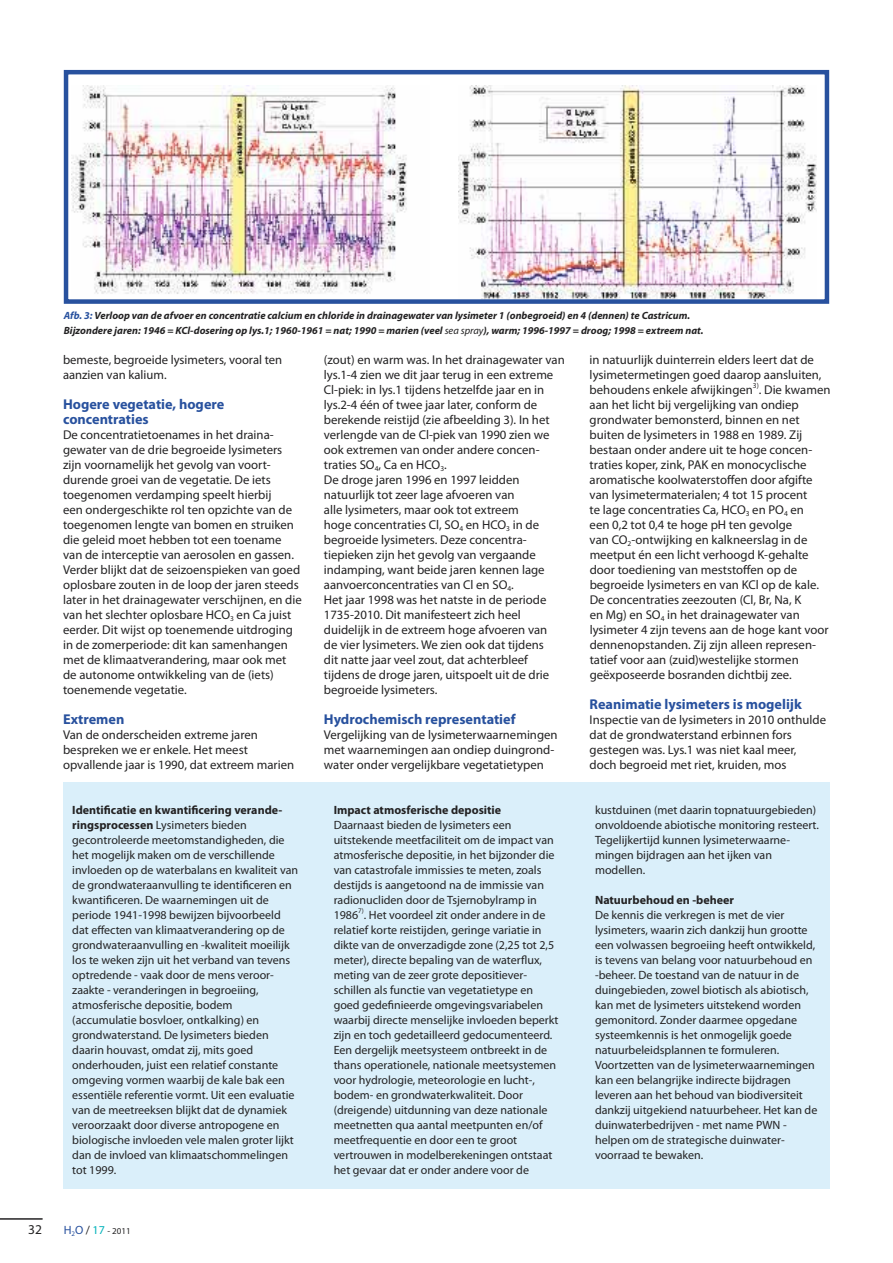
<style>
.page{position:relative;width:893px;height:1263px;background:#fff}
.page>*{position:absolute;margin:0;border:0;box-sizing:border-box;transform-origin:0 0}
.t1{font:700 14.25px/15px "Myriad Pro";color:#28519e}
.t2{font:13.5px "Myriad Pro";color:#232223}
.t3{font:12.75px/15px "Myriad Pro";color:#232223}
.t4{font:12px/15px "Myriad Pro";color:#232223}
.t5{font:700 12px "Myriad Pro";color:#232223}
.t6{font:italic 700 10.5px/15px "Myriad Pro";color:#232223}
.t7{font:9px "Myriad Pro";color:#232223}
.s1{color:#28519e}
.s2{font-weight:400}
.s3{font-weight:700}
.s4{font-size:12px;color:#28519e}
.s5{font-size:12px}
.s6{font-size:12px;color:#00b2ba}
</style>
<div class="page">
<hr style="left:0;top:1219px;width:43px;height:1px;background:#232223">
<img style="left:72px;top:85px;width:335px;height:209px">
<img style="left:459px;top:85px;width:357px;height:214px">
<div style="left:64px;top:70px;width:765px;height:234px;border:4px solid #28519e"></div>
<div style="left:64px;top:782px;width:766px;height:406px;background:#daeffa"></div>
<p class="t6" style="left:64px;top:309px;width:641px"><span class="s1">Afb. 3:</span> Verloop van de afvoer en concentratie calcium en chloride in drainagewater van lysimeter 1 (onbegroeid) en 4 (dennen) te Castricum.<br>Bijzondere jaren: 1946 = KCl-dosering op lys.1; 1960-1961 = nat; 1990 = marien (veel <span class="s2">sea spray</span>), warm; 1996-1997 = droog; 1998 = extreem nat.</p>
<p class="t3" style="left:63px;top:353px;width:221px">bemeste, begroeide lysimeters, vooral ten aanzien van kalium.</p>
<p class="t1" style="left:63px;top:398px;width:163px">Hogere vegetatie, hogere concentraties</p>
<p class="t3" style="left:63px;top:428px;width:240px">De concentratietoenames in het draina&shy;gewater van de drie begroeide lysimeters zijn voornamelijk het gevolg van voort&shy;durende groei van de vegetatie. De iets toegenomen verdamping speelt hierbij<br>een ondergeschikte rol ten opzichte van de toegenomen lengte van bomen en struiken die geleid moet hebben tot een toename van de interceptie van aerosolen en gassen.<br>Verder blijkt dat de seizoenspieken van goed oplosbare zouten in de loop der jaren steeds later in het drainagewater verschijnen, en die van het slechter oplosbare HCO<sub>3</sub> en Ca juist eerder. Dit wijst op toenemende uitdroging in de zomerperiode: dit kan samenhangen met de klimaatverandering, maar ook met de autonome ontwikkeling van de (iets) toenemende vegetatie.</p>
<p class="t1" style="left:63px;top:713px;width:63px">Extremen</p>
<p class="t3" style="left:63px;top:728px;width:233px">Van de onderscheiden extreme jaren bespreken we er enkele. Het meest opvallende jaar is 1990, dat extreem marien</p>
<p class="t3" style="left:324px;top:353px;width:242px">(zout) en warm was. In het drainagewater van lys.1-4 zien we dit jaar terug in een extreme Cl-piek: in lys.1 tijdens hetzelfde jaar en in lys.2-4 één of twee jaar later, conform de berekende reistijd (zie afbeelding 3). In het verlengde van de Cl-piek van 1990 zien we ook extremen van onder andere concen&shy;traties SO<sub>4</sub>, Ca en HCO<sub>3</sub>.<br>De droge jaren 1996 en 1997 leidden natuurlijk tot zeer lage afvoeren van<br>alle lysimeters, maar ook tot extreem<br>hoge concentraties Cl, SO<sub>4</sub> en HCO<sub>3</sub> in de begroeide lysimeters. Deze concentra&shy;tiepieken zijn het gevolg van vergaande indamping, want beide jaren kennen lage aanvoerconcentraties van Cl en SO<sub>4</sub>.<br>Het jaar 1998 was het natste in de periode 1735-2010. Dit manifesteert zich heel duidelijk in de extreem hoge afvoeren van<br>de vier lysimeters. We zien ook dat tijdens<br>dit natte jaar veel zout, dat achterbleef tijdens de droge jaren, uitspoelt uit de drie begroeide lysimeters.</p>
<p class="t1" style="left:324px;top:713px;width:193px">Hydrochemisch representatief</p>
<p class="t3" style="left:324px;top:728px;width:235px">Vergelijking van de lysimeterwaarnemingen met waarnemingen aan ondiep duingrond&shy;water onder vergelijkbare vegetatietypen</p>
<p class="t4" style="left:72px;top:803px;width:227px"><span class="s3">Identificatie en kwantificering verande&shy;ringsprocessen</span> Lysimeters bieden gecontroleerde meetomstandigheden, die het mogelijk maken om de verschillende invloeden op de waterbalans en kwaliteit van de grondwateraanvulling te identificeren en kwantificeren. De waarnemingen uit de periode 1941-1998 bewijzen bijvoorbeeld dat effecten van klimaatverandering op de grondwateraanvulling en -kwaliteit moeilijk los te weken zijn uit het verband van tevens optredende - vaak door de mens veroor&shy;zaakte - veranderingen in begroeiing, atmosferische depositie, bodem (accumulatie bosvloer, ontkalking) en grondwaterstand. De lysimeters bieden daarin houvast, omdat zij, mits goed onderhouden, juist een relatief constante omgeving vormen waarbij de kale bak een essentiële referentie vormt. Uit een evaluatie van de meetreeksen blijkt dat de dynamiek veroorzaakt door diverse antropogene en biologische invloeden vele malen groter lijkt dan de invloed van klimaatschommelingen tot 1999.</p>
<p class="t5" style="left:334px;top:805px;width:169px">Impact atmosferische depositie</p>
<p class="t4" style="left:334px;top:818px;width:226px">Daarnaast bieden de lysimeters een uitstekende meetfaciliteit om de impact van atmosferische depositie, in het bijzonder die van catastrofale immissies te meten, zoals destijds is aangetoond na de immissie van radionucliden door de Tsjernobylramp in 1986<sup>7)</sup>. Het voordeel zit onder andere in de relatief korte reistijden, geringe variatie in dikte van de onverzadigde zone (2,25 tot 2,5 meter), directe bepaling van de waterflux, meting van de zeer grote depositiever&shy;schillen als functie van vegetatietype en goed gedefinieerde omgevingsvariabelen waarbij directe menselijke invloeden beperkt zijn en toch gedetailleerd gedocumenteerd.<br>Een dergelijk meetsysteem ontbreekt in de thans operationele, nationale meetsystemen voor hydrologie, meteorologie en lucht-, bodem- en grondwaterkwaliteit. Door (dreigende) uitdunning van deze nationale meetnetten qua aantal meetpunten en/of meetfrequentie en door een te groot vertrouwen in modelberekeningen ontstaat het gevaar dat er onder andere voor de</p>
<p class="t2" style="left:28px;top:1224px;width:15px">32</p>
<p class="t7" style="left:64px;top:1227px;width:68px"><span class="s4">H</span><sub>2</sub><span class="s4">O</span> <span class="s5">/</span> <span class="s6">17</span> - 2011</p>
<p class="t3" style="left:590px;top:353px;width:242px">in natuurlijk duinterrein elders leert dat de lysimetermetingen goed daarop aansluiten, behoudens enkele afwijkingen<sup>3)</sup>. Die kwamen aan het licht bij vergelijking van ondiep grondwater bemonsterd, binnen en net buiten de lysimeters in 1988 en 1989. Zij bestaan onder andere uit te hoge concen&shy;traties koper, zink, PAK en monocyclische aromatische koolwaterstoffen door afgifte van lysimetermaterialen; 4 tot 15 procent<br>te lage concentraties Ca, HCO<sub>3</sub> en PO<sub>4</sub> en<br>een 0,2 tot 0,4 te hoge pH ten gevolge<br>van CO<sub>2</sub>-ontwijking en kalkneerslag in de meetput én een licht verhoogd K-gehalte door toediening van meststoffen op de begroeide lysimeters en van KCl op de kale.<br>De concentraties zeezouten (Cl, Br, Na, K<br>en Mg) en SO<sub>4</sub> in het drainagewater van lysimeter 4 zijn tevens aan de hoge kant voor dennenopstanden. Zij zijn alleen represen&shy;tatief voor aan (zuid)westelijke stormen geëxposeerde bosranden dichtbij zee.</p>
<p class="t1" style="left:590px;top:698px;width:214px">Reanimatie lysimeters is mogelijk</p>
<p class="t3" style="left:590px;top:713px;width:238px">Inspectie van de lysimeters in 2010 onthulde dat de grondwaterstand erbinnen fors gestegen was. Lys.1 was niet kaal meer, doch begroeid met riet, kruiden, mos</p>
<p class="t4" style="left:595px;top:803px;width:226px">kustduinen (met daarin topnatuurgebieden) onvoldoende abiotische monitoring resteert.<br>Tegelijkertijd kunnen lysimeterwaarne&shy;mingen bijdragen aan het ijken van modellen.</p>
<p class="t5" style="left:595px;top:895px;width:140px">Natuurbehoud en -beheer</p>
<p class="t4" style="left:595px;top:908px;width:224px">De kennis die verkregen is met de vier lysimeters, waarin zich dankzij hun grootte een volwassen begroeiing heeft ontwikkeld, is tevens van belang voor natuurbehoud en -beheer. De toestand van de natuur in de duingebieden, zowel biotisch als abiotisch, kan met de lysimeters uitstekend worden gemonitord. Zonder daarmee opgedane systeemkennis is het onmogelijk goede natuurbeleidsplannen te formuleren.<br>Voortzetten van de lysimeterwaarnemingen kan een belangrijke indirecte bijdragen leveren aan het behoud van biodiversiteit dankzij uitgekiend natuurbeheer. Het kan de duinwaterbedrijven - met name PWN - helpen om de strategische duinwater&shy;voorraad te bewaken.</p>
</div>
